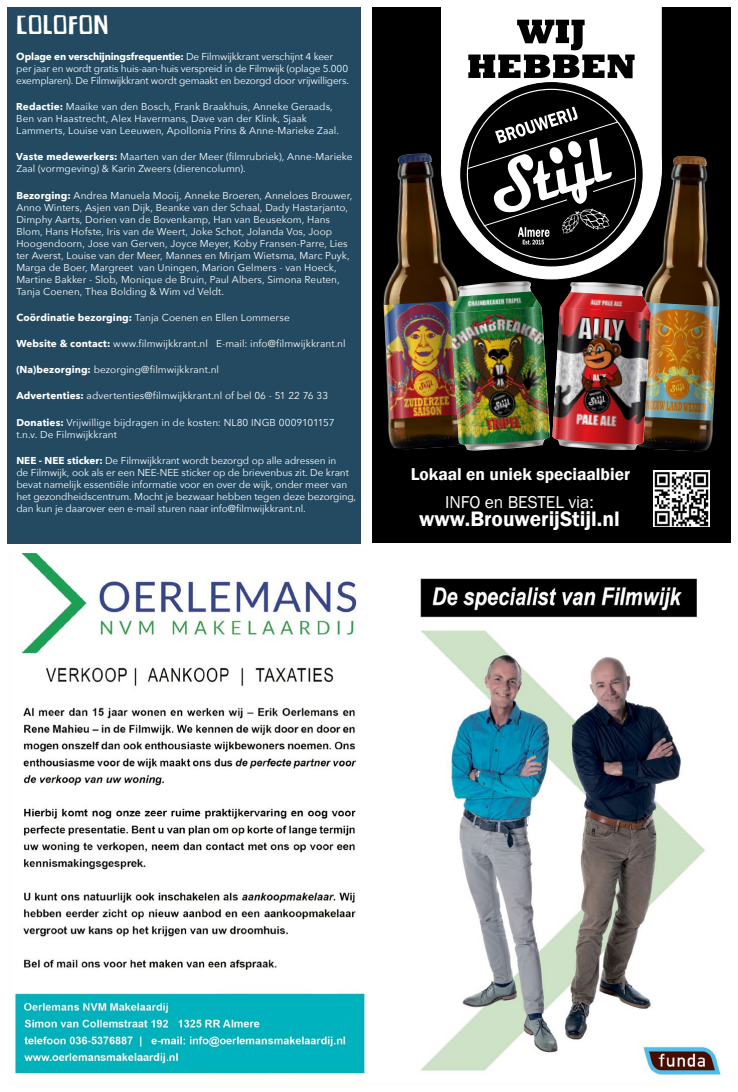
<style>
.page{position:relative;width:738px;height:1092px;background:#fff}
.page>*{position:absolute;margin:0;border:0;box-sizing:border-box;transform-origin:0 0}
.t1{font:25px "Paper Johnny Einhalb";letter-spacing:-.005em;color:#fff}
.t2{font:600 21.5px "Franklin Gothic";color:#fff}
.t3{font:600 17.6px "Franklin Gothic";color:#fff}
.t4{font:17.6px "Franklin Gothic";color:#fff}
.t5{font:10px/12px "Avenir Next";color:#fff}
.t6{font:10px/12px "Avenir Next";letter-spacing:-.02em;color:#fff}
.s1{font-weight:700}
</style>
<div class="page">
<div style="left:7px;top:7px;width:353px;height:536px;background:#234a61"></div>
<div style="left:372px;top:7px;width:358px;height:535px;background:#000"></div>
<div style="left:441px;top:7px;width:220px;height:100px;background:#fff"></div>
<svg style="left:468px;top:20px;width:166px;height:58px"></svg>
<div style="left:460px;top:83px;width:181px;height:183px;background:#000;border-radius:50%"></div>
<img style="left:383px;top:107px;width:336px;height:345px">
<img style="left:653px;top:471px;width:56px;height:55px">
<img style="left:7px;top:552px;width:714px;height:531px">
<h1 class="t1" style="left:16px;top:10px;width:94px">COLOFON</h1>
<p class="t6" style="left:16px;top:50px;width:334px"><span class="s1">Oplage en verschijningsfrequentie:</span> De Filmwijkkrant verschijnt 4 keer per jaar en wordt gratis huis-aan-huis verspreid in de Filmwijk (oplage 5.000 exemplaren). De Filmwijkkrant wordt gemaakt en bezorgd door vrijwilligers.</p>
<p class="t5" style="left:16px;top:100px;width:324px"><span class="s1">Redactie:</span> Maaike van den Bosch, Frank Braakhuis, Anneke Geraads,<br>Ben van Haastrecht, Alex Havermans, Dave van der Klink, Sjaak<br>Lammerts, Louise van Leeuwen, Apollonia Prins &amp; Anne-Marieke Zaal.</p>
<p class="t5" style="left:16px;top:150px;width:337px"><span class="s1">Vaste medewerkers:</span> Maarten van der Meer (filmrubriek), Anne-Marieke<br>Zaal (vormgeving) &amp; Karin Zweers (dierencolumn).</p>
<p class="t5" style="left:16px;top:189px;width:337px"><span class="s1">Bezorging:</span> Andrea Manuela Mooij, Anneke Broeren, Anneloes Brouwer, Anno Winters, Asjen van Dijk, Beanke van der Schaal, Dady Hastarjanto, Dimphy Aarts, Dorien van de Bovenkamp, Han van Beusekom, Hans Blom, Hans Hofste, Iris van de Weert, Joke Schot, Jolanda Vos, Joop Hoogendoorn, Jose van Gerven, Joyce Meyer, Koby Fransen-Parre, Lies ter Averst, Louise van der Meer, Mannes en Mirjam Wietsma, Marc Puyk, Marga de Boer, Margreet van Uningen, Marion Gelmers - van Hoeck, Martine Bakker - Slob, Monique de Bruin, Paul Albers, Simona Reuten, Tanja Coenen, Thea Bolding &amp; Wim vd Veldt.</p>
<p class="t5" style="left:16px;top:311px;width:275px"><span class="s1">Coördinatie bezorging:</span> Tanja Coenen en Ellen Lommerse</p>
<p class="t5" style="left:16px;top:337px;width:330px"><span class="s1">Website &amp; contact:</span> www.filmwijkkrant.nl E-mail: info@filmwijkkrant.nl</p>
<p class="t5" style="left:16px;top:363px;width:204px"><span class="s1">(Na)bezorging:</span> bezorging@filmwijkkrant.nl</p>
<p class="t5" style="left:16px;top:389px;width:313px"><span class="s1">Advertenties:</span> advertenties@filmwijkkrant.nl of bel 06 - 51 22 76 33</p>
<p class="t5" style="left:16px;top:415px;width:319px"><span class="s1">Donaties:</span> Vrijwillige bijdragen in de kosten: NL80 INGB 0009101157 t.n.v. De Filmwijkkrant</p>
<p class="t5" style="left:16px;top:454px;width:341px"><span class="s1">NEE - NEE sticker:</span> De Filmwijkkrant wordt bezorgd op alle adressen in<br>de Filmwijk, ook als er een NEE-NEE sticker op de brievenbus zit. De krant bevat namelijk essentiële informatie voor en over de wijk, onder meer van het gezondheidscentrum. Mocht je bezwaar hebben tegen deze bezorging, dan kun je daarover een e-mail sturen naar info@filmwijkkrant.nl.</p>
<h3 class="t3" style="left:410px;top:463px;width:221px">Lokaal en uniek speciaalbier</h3>
<h3 class="t4" style="left:444px;top:490px;width:150px">INFO en BESTEL via:</h3>
<h2 class="t2" style="left:419px;top:505px;width:202px">www.BrouwerijStijl.nl</h2>
</div>
